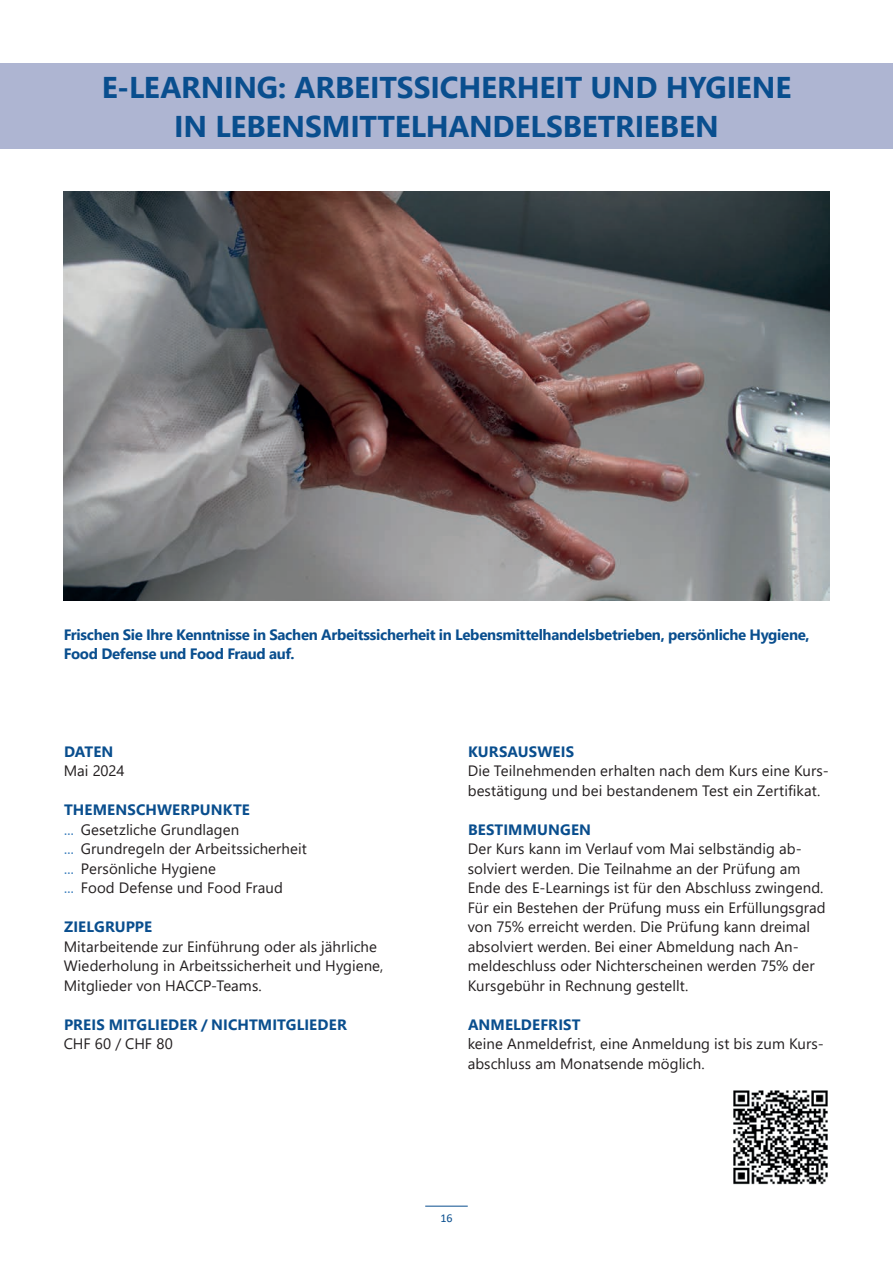
<style>
.page{position:relative;width:893px;height:1263px;background:#fff}
.page>*{position:absolute;margin:0;border:0;box-sizing:border-box;transform-origin:0 0}
.t1{font:700 30px/39px "Segoe UI";letter-spacing:-.005em;color:#094e8e;text-align:center}
.t2{font:15px/19.5px "Segoe UI";letter-spacing:.005em;color:#231f20}
.t3{font:700 15px/19.5px "Segoe UI";letter-spacing:-.015em;color:#094e8e}
.t4{font:700 15px "Segoe UI";letter-spacing:.005em;color:#094e8e}
.t5{font:700 15px "Segoe UI";letter-spacing:.01em;color:#094e8e}
.t6{font:12px "Calibri";color:#094e8e}
.s1{font-weight:700;color:#094e8e}
.s2{font-family:"Calibri";color:#367bbb}
</style>
<div class="page">
<hr style="left:425px;top:1206px;width:43px;height:1px;background:#094e8e">
<div style="left:0;top:64px;width:893px;height:85px;background:#aeb5d2"></div>
<img style="left:64px;top:191px;width:765px;height:410px">
<img style="left:733px;top:1090px;width:95px;height:95px">
<h1 class="t1" style="left:102px;top:65px;width:691px">E-LEARNING: ARBEITSSICHERHEIT UND HYGIENE<br>IN LEBENSMITTELHANDELSBETRIEBEN</h1>
<p class="t3" style="left:64px;top:624px;width:747px">Frischen Sie Ihre Kenntnisse in Sachen Arbeitssicherheit in Lebensmittelhandelsbetrieben, persönliche Hygiene,<br>Food Defense und Food Fraud auf.</p>
<p class="t3" style="left:64px;top:741px;width:51px">DATEN</p>
<p class="t2" style="left:64px;top:760px;width:62px">Mai 2024</p>
<p class="t2" style="left:64px;top:799px;width:245px"><span class="s1">THEMENSCHWERPUNKTE<br></span><span class="s2">…</span> Gesetzliche Grundlagen<br><span class="s2">…</span> Grundregeln der Arbeitssicherheit <span class="s2">…</span> Persönliche Hygiene<br><span class="s2">…</span> Food Defense und Food Fraud</p>
<p class="t4" style="left:64px;top:913px;width:90px">ZIELGRUPPE</p>
<p class="t2" style="left:64px;top:935px;width:321px">Mitarbeitende zur Einführung oder als jährliche<br>Wiederholung in Arbeitssicherheit und Hygiene,<br>Mitglieder von HACCP-Teams.</p>
<p class="t4" style="left:64px;top:1010px;width:284px">PREIS MITGLIEDER / NICHTMITGLIEDER</p>
<p class="t2" style="left:64px;top:1033px;width:111px">CHF 60 / CHF 80</p>
<p class="t5" style="left:468px;top:737px;width:108px">KURSAUSWEIS</p>
<p class="t2" style="left:468px;top:760px;width:363px">Die Teilnehmenden erhalten nach dem Kurs eine Kurs&shy;bestätigung und bei bestandenem Test ein Zertifikat.</p>
<p class="t5" style="left:468px;top:815px;width:125px">BESTIMMUNGEN</p>
<p class="t2" style="left:468px;top:838px;width:359px">Der Kurs kann im Verlauf vom Mai selbständig ab&shy;solviert werden. Die Teilnahme an der Prüfung am Ende des E-Learnings ist für den Abschluss zwingend.<br>Für ein Bestehen der Prüfung muss ein Erfüllungsgrad von 75% erreicht werden. Die Prüfung kann dreimal absolviert werden. Bei einer Abmeldung nach An&shy;meldeschluss oder Nichterscheinen werden 75% der Kursgebühr in Rechnung gestellt.</p>
<p class="t5" style="left:468px;top:1010px;width:114px">ANMELDEFRIST</p>
<p class="t2" style="left:468px;top:1033px;width:357px">keine Anmeldefrist, eine Anmeldung ist bis zum Kurs&shy;abschluss am Monatsende möglich.</p>
<p class="t6" style="left:440px;top:1209px;width:14px">16</p>
</div>
